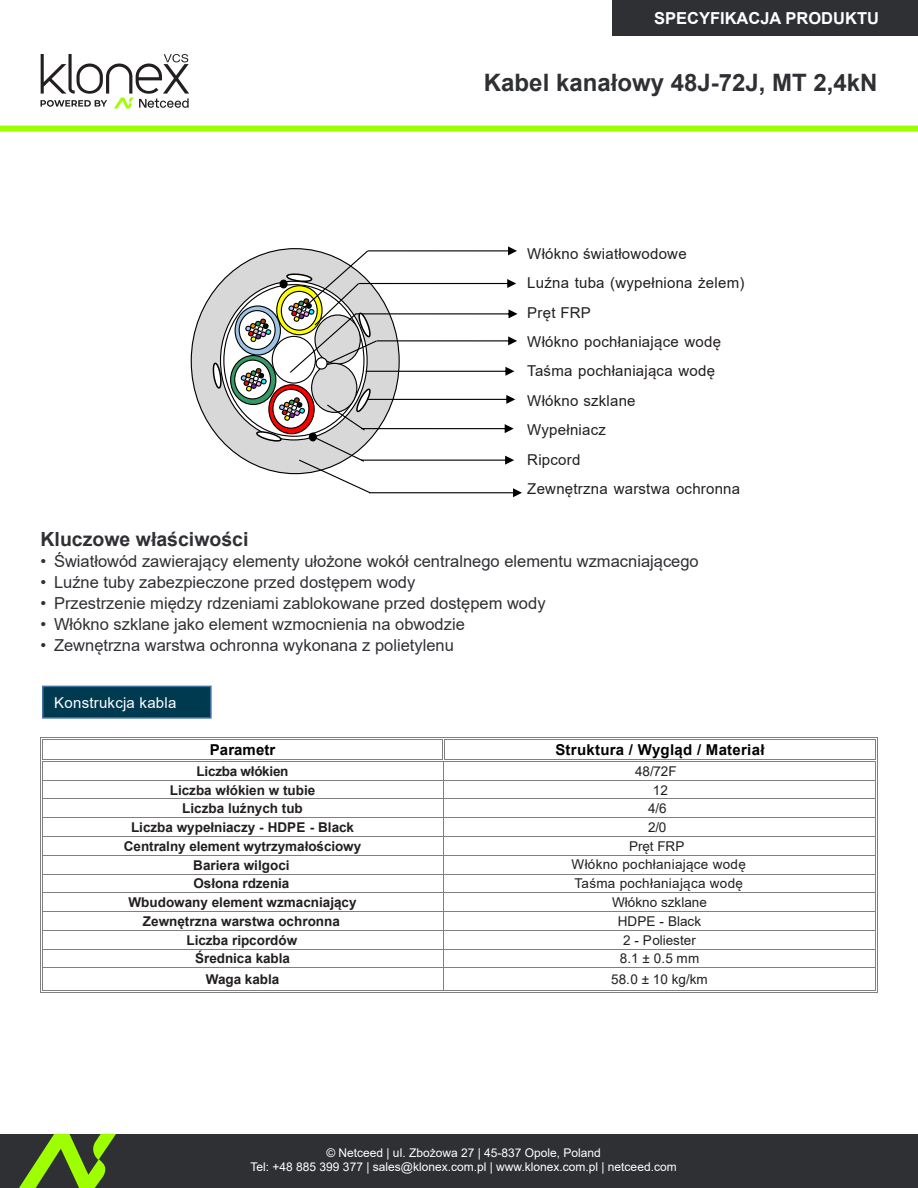
<style>
.page{position:relative;width:918px;height:1188px;background:#fff}
.page>*{position:absolute;margin:0;border:0;box-sizing:border-box;transform-origin:0 0}
.t1{font:700 24px "Arial";color:#2f3034}
.t2{font:700 19.5px "Arial";color:#2f3034}
.t3{font:16.5px "Arial";color:#2f3034}
.t4{font:700 16.5px "Arial";color:#fff}
.t5{font:15px/29.5px "Arial";letter-spacing:.015em;color:#231f20}
.t6{font:700 15px "Arial";letter-spacing:.02em;color:#000}
.t7{font:15px "Arial";letter-spacing:.015em;color:#fff}
.t8{font:700 13.5px "Arial";color:#231f20}
.t9{font:13.5px "Arial";letter-spacing:.015em;color:#231f20}
.t10{font:700 13.5px "Arial";letter-spacing:-.02em;color:#231f20}
.t11{font:12px/14.4px "Arial";color:#fff;text-align:center}
</style>
<div class="page">
<svg style="left:40px;top:54px;width:149px;height:54px"></svg>
<div style="left:612px;top:0;width:306px;height:36px;background:#2f3034"></div>
<div style="left:0;top:126px;width:918px;height:6px;background:#9eff00"></div>
<div style="left:0;top:1134px;width:918px;height:54px;background:#2f3034"></div>
<svg style="left:19px;top:1134px;width:97px;height:54px"></svg>
<hr style="left:43px;top:738px;width:399px;height:1px;background:#808080">
<hr style="left:43px;top:739px;width:399px;height:1px;background:#808080">
<hr style="left:445px;top:738px;width:430px;height:1px;background:#808080">
<hr style="left:445px;top:739px;width:430px;height:1px;background:#808080">
<hr style="left:43px;top:760px;width:399px;height:1px;background:#808080">
<hr style="left:43px;top:761px;width:399px;height:1px;background:#808080">
<hr style="left:447px;top:760px;width:428px;height:1px;background:#808080">
<hr style="left:447px;top:761px;width:428px;height:1px;background:#808080">
<hr style="left:43px;top:780px;width:400px;height:1px;background:#808080">
<hr style="left:444px;top:780px;width:431px;height:1px;background:#808080">
<hr style="left:43px;top:799px;width:400px;height:1px;background:#808080">
<hr style="left:444px;top:799px;width:431px;height:1px;background:#808080">
<hr style="left:43px;top:817px;width:400px;height:1px;background:#808080">
<hr style="left:444px;top:817px;width:431px;height:1px;background:#808080">
<hr style="left:43px;top:836px;width:400px;height:1px;background:#808080">
<hr style="left:444px;top:836px;width:431px;height:1px;background:#808080">
<hr style="left:43px;top:855px;width:400px;height:1px;background:#808080">
<hr style="left:444px;top:855px;width:431px;height:1px;background:#808080">
<hr style="left:43px;top:874px;width:400px;height:1px;background:#808080">
<hr style="left:444px;top:874px;width:431px;height:1px;background:#808080">
<hr style="left:43px;top:892px;width:400px;height:1px;background:#808080">
<hr style="left:444px;top:892px;width:431px;height:1px;background:#808080">
<hr style="left:43px;top:911px;width:400px;height:1px;background:#808080">
<hr style="left:444px;top:911px;width:431px;height:1px;background:#808080">
<hr style="left:43px;top:930px;width:400px;height:1px;background:#808080">
<hr style="left:444px;top:930px;width:431px;height:1px;background:#808080">
<hr style="left:43px;top:949px;width:400px;height:1px;background:#808080">
<hr style="left:444px;top:949px;width:431px;height:1px;background:#808080">
<hr style="left:43px;top:967px;width:400px;height:1px;background:#808080">
<hr style="left:444px;top:967px;width:431px;height:1px;background:#808080">
<svg style="left:40px;top:738px;width:3px;height:255px"></svg>
<hr style="left:43px;top:992px;width:400px;height:1px;background:#808080">
<hr style="left:43px;top:991px;width:400px;height:1px;background:#808080">
<svg style="left:442px;top:738px;width:5px;height:255px"></svg>
<hr style="left:445px;top:992px;width:430px;height:1px;background:#808080">
<hr style="left:445px;top:991px;width:430px;height:1px;background:#808080">
<svg style="left:875px;top:738px;width:3px;height:255px"></svg>
<div style="left:42px;top:686px;width:170px;height:33px;background:#003a50;border:2px solid #41719c"></div>
<div style="left:191px;top:248px;width:209px;height:226px;background:#d8d8d8;border:1px solid #000;border-radius:50%"></div>
<svg style="left:223px;top:284px;width:142px;height:153px"></svg>
<svg style="left:235px;top:305px;width:46px;height:51px"></svg>
<svg style="left:212px;top:362px;width:9px;height:27px"></svg>
<svg style="left:230px;top:355px;width:46px;height:50px"></svg>
<svg style="left:234px;top:360px;width:37px;height:39px"></svg>
<svg style="left:240px;top:246px;width:282px;height:251px"></svg>
<p class="t4" style="left:654px;top:12px;width:226px">SPECYFIKACJA PRODUKTU</p>
<h1 class="t1" style="left:484px;top:73px;width:395px">Kabel kanałowy 48J-72J, MT 2,4kN</h1>
<p class="t5" style="left:527px;top:240px;width:219px">Włókno światłowodowe<br>Luźna tuba (wypełniona żelem)<br>Pręt FRP<br>Włókno pochłaniające wodę<br>Taśma pochłaniająca wodę<br>Włókno szklane<br>Wypełniacz<br>Ripcord<br>Zewnętrzna warstwa ochronna</p>
<p class="t2" style="left:40px;top:532px;width:210px">Kluczowe właściwości</p>
<p class="t3" style="left:40px;top:555px;width:660px">• Światłowód zawierający elementy ułożone wokół centralnego elementu wzmacniającego</p>
<p class="t3" style="left:40px;top:576px;width:376px">• Luźne tuby zabezpieczone przed dostępem wody</p>
<p class="t3" style="left:40px;top:597px;width:507px">• Przestrzenie między rdzeniami zablokowane przed dostępem wody</p>
<p class="t3" style="left:40px;top:618px;width:426px">• Włókno szklane jako element wzmocnienia na obwodzie</p>
<p class="t3" style="left:40px;top:639px;width:415px">• Zewnętrzna warstwa ochronna wykonana z polietylenu</p>
<p class="t7" style="left:54px;top:697px;width:124px">Konstrukcja kabla</p>
<p class="t6" style="left:210px;top:744px;width:67px">Parametr</p>
<p class="t6" style="left:555px;top:744px;width:211px">Struktura / Wygląd / Materiał</p>
<p class="t10" style="left:197px;top:766px;width:93px">Liczba włókien</p>
<p class="t9" style="left:635px;top:766px;width:43px">48/72F</p>
<p class="t8" style="left:170px;top:785px;width:147px">Liczba włókien w tubie</p>
<p class="t9" style="left:653px;top:785px;width:17px">12</p>
<p class="t8" style="left:182px;top:803px;width:122px">Liczba luźnych tub</p>
<p class="t9" style="left:648px;top:803px;width:20px">4/6</p>
<p class="t8" style="left:131px;top:822px;width:225px">Liczba wypełniaczy - HDPE - Black</p>
<p class="t9" style="left:648px;top:822px;width:20px">2/0</p>
<p class="t8" style="left:124px;top:841px;width:239px">Centralny element wytrzymałościowy</p>
<p class="t9" style="left:629px;top:841px;width:57px">Pręt FRP</p>
<p class="t8" style="left:193px;top:860px;width:98px">Bariera wilgoci</p>
<p class="t9" style="left:572px;top:859px;width:176px">Włókno pochłaniające wodę</p>
<p class="t8" style="left:193px;top:879px;width:97px">Osłona rdzenia</p>
<p class="t9" style="left:575px;top:879px;width:170px">Taśma pochłaniająca wodę</p>
<p class="t8" style="left:129px;top:897px;width:230px">Wbudowany element wzmacniający</p>
<p class="t9" style="left:612px;top:897px;width:96px">Włókno szklane</p>
<p class="t8" style="left:143px;top:916px;width:199px">Zewnętrzna warstwa ochronna</p>
<p class="t9" style="left:618px;top:916px;width:85px">HDPE - Black</p>
<p class="t8" style="left:186px;top:935px;width:112px">Liczba ripcordów</p>
<p class="t9" style="left:623px;top:935px;width:74px">2 - Poliester</p>
<p class="t8" style="left:195px;top:954px;width:96px">Średnica kabla</p>
<p class="t9" style="left:620px;top:954px;width:81px">8.1 ± 0.5 mm</p>
<p class="t8" style="left:206px;top:975px;width:75px">Waga kabla</p>
<p class="t9" style="left:611px;top:975px;width:98px">58.0 ± 10 kg/km</p>
<p class="t11" style="left:251px;top:1146px;width:428px">© Netceed | ul. Zbożowa 27 | 45-837 Opole, Poland<br>Tel: +48 885 399 377 | sales@klonex.com.pl | www.klonex.com.pl | netceed.com</p>
</div>
